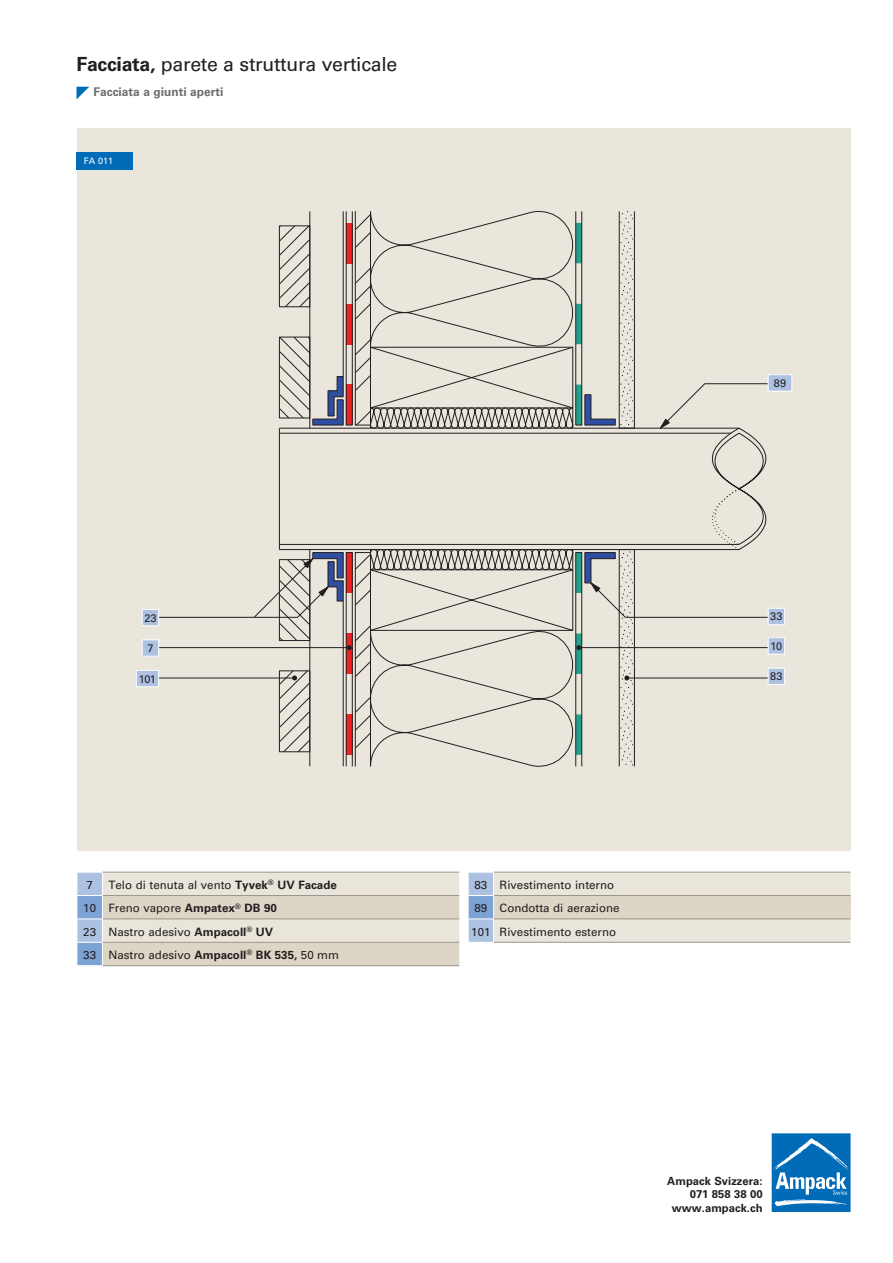
<style>
.page{position:relative;width:893px;height:1263px;background:#fff}
.page>*{position:absolute;margin:0;border:0;box-sizing:border-box;transform-origin:0 0}
.Titel{font:19.5px "Univers LT Std";letter-spacing:-.015em;color:#231f20}
.Titelzusatz{font:700 12px "Univers LT Std";color:#6c6d70}
.Grundtext{font:11.55px "Univers LT Std";color:#231f20}
.Ziffern_Tabelle{font:11.55px "Univers LT Std";color:#231f20}
.t1{font:700 11.25px/13.5px "Univers LT Std";color:#231f20;text-align:right}
.Ziffer_Quadrat{font:10.95px "Univers LT Std";color:#231f20}
.t2{font:9px "Univers LT Std";color:#fff}
.s1{font-weight:700}
</style>
<div class="page">
<svg style="left:77px;top:87px;width:12px;height:12px"></svg>
<div style="left:772px;top:1133px;width:78px;height:79px;background:#006cb7"></div>
<svg style="left:773px;top:1138px;width:76px;height:68px"></svg>
<div style="left:77px;top:128px;width:773px;height:722px;background:#ebe6db"></div>
<hr style="left:310px;top:211px;width:1px;height:217px;background:#231f20">
<svg style="left:354px;top:211px;width:281px;height:216px"></svg>
<svg style="left:278px;top:427px;width:489px;height:121px"></svg>
<svg style="left:281px;top:227px;width:27px;height:78px"></svg>
<div style="left:279px;top:225px;width:31px;height:82px;border:1px solid #231f20"></div>
<svg style="left:279px;top:336px;width:65px;height:90px"></svg>
<div style="left:279px;top:337px;width:31px;height:81px;border:1px solid #231f20"></div>
<svg style="left:657px;top:383px;width:113px;height:47px"></svg>
<svg style="left:157px;top:548px;width:613px;height:218px"></svg>
<div style="left:768px;top:608px;width:17px;height:17px;background:#adc2e3"></div>
<div style="left:768px;top:608px;width:17px;height:17px;border:1px solid #fff"></div>
<div style="left:768px;top:638px;width:17px;height:16px;background:#adc2e3"></div>
<div style="left:768px;top:637px;width:17px;height:17px;border:1px solid #fff"></div>
<div style="left:142px;top:609px;width:17px;height:17px;background:#adc2e3"></div>
<div style="left:142px;top:609px;width:17px;height:17px;border:1px solid #fff"></div>
<div style="left:142px;top:640px;width:17px;height:16px;background:#adc2e3"></div>
<div style="left:142px;top:639px;width:17px;height:17px;border:1px solid #fff"></div>
<div style="left:136px;top:670px;width:23px;height:17px;background:#adc2e3"></div>
<div style="left:136px;top:670px;width:23px;height:17px;border:1px solid #fff"></div>
<div style="left:768px;top:668px;width:17px;height:17px;background:#adc2e3"></div>
<div style="left:768px;top:668px;width:17px;height:17px;border:1px solid #fff"></div>
<div style="left:768px;top:375px;width:24px;height:16px;background:#adc2e3"></div>
<div style="left:768px;top:374px;width:24px;height:17px;border:1px solid #fff"></div>
<svg style="left:77px;top:872px;width:382px;height:94px;background:#dcd8ce"></svg>
<hr style="left:103px;top:918px;width:356px;height:1px;background:#9d938a">
<hr style="left:103px;top:965px;width:356px;height:1px;background:#9d938a">
<svg style="left:468px;top:872px;width:382px;height:71px;background:#dedad1"></svg>
<hr style="left:494px;top:918px;width:356px;height:1px;background:#9d938a">
<div style="left:77px;top:153px;width:56px;height:17px;background:#006cb7"></div>
<p class="Titel" style="left:77px;top:53px;width:322px"><span class="s1">Facciata,</span> parete a struttura verticale</p>
<p class="Titelzusatz" style="left:94px;top:85px;width:131px">Facciata a giunti aperti</p>
<p class="t2" style="left:84px;top:156px;width:31px">FA 011</p>
<p class="Ziffer_Quadrat" style="left:774px;top:376px;width:14px">89</p>
<p class="Ziffer_Quadrat" style="left:770px;top:610px;width:14px">33</p>
<p class="Ziffer_Quadrat" style="left:771px;top:639px;width:13px">10</p>
<p class="Ziffer_Quadrat" style="left:144px;top:611px;width:14px">23</p>
<p class="Ziffer_Quadrat" style="left:147px;top:642px;width:8px">7</p>
<p class="Ziffer_Quadrat" style="left:139px;top:672px;width:19px">101</p>
<p class="Ziffer_Quadrat" style="left:770px;top:670px;width:14px">83</p>
<p class="Ziffern_Tabelle" style="left:86px;top:878px;width:8px">7</p>
<p class="Grundtext" style="left:108px;top:878px;width:230px">Telo di tenuta al vento <span class="s1">Tyvek</span><sup>®</sup> <span class="s1">UV Facade</span></p>
<p class="Ziffern_Tabelle" style="left:83px;top:901px;width:14px">10</p>
<p class="Grundtext" style="left:108px;top:901px;width:170px">Freno vapore <span class="s1">Ampatex</span><sup>®</sup> <span class="s1">DB 90</span></p>
<p class="Ziffern_Tabelle" style="left:83px;top:925px;width:14px">23</p>
<p class="Grundtext" style="left:108px;top:925px;width:166px">Nastro adesivo <span class="s1">Ampacoll</span><sup>®</sup> <span class="s1">UV</span></p>
<p class="Ziffern_Tabelle" style="left:83px;top:948px;width:14px">33</p>
<p class="Grundtext" style="left:108px;top:948px;width:232px">Nastro adesivo <span class="s1">Ampacoll</span><sup>®</sup> <span class="s1">BK 535,</span> 50 mm</p>
<p class="Ziffern_Tabelle" style="left:474px;top:878px;width:14px">83</p>
<p class="Grundtext" style="left:500px;top:878px;width:116px">Rivestimento interno</p>
<p class="Ziffern_Tabelle" style="left:474px;top:901px;width:14px">89</p>
<p class="Grundtext" style="left:500px;top:901px;width:122px">Condotta di aerazione</p>
<p class="Ziffern_Tabelle" style="left:471px;top:925px;width:21px">101</p>
<p class="Grundtext" style="left:500px;top:925px;width:118px">Rivestimento esterno</p>
<p class="t1" style="left:667px;top:1174px;width:97px">Ampack Svizzera:<br>071 858 38 00 www.ampack.ch</p>
</div>
